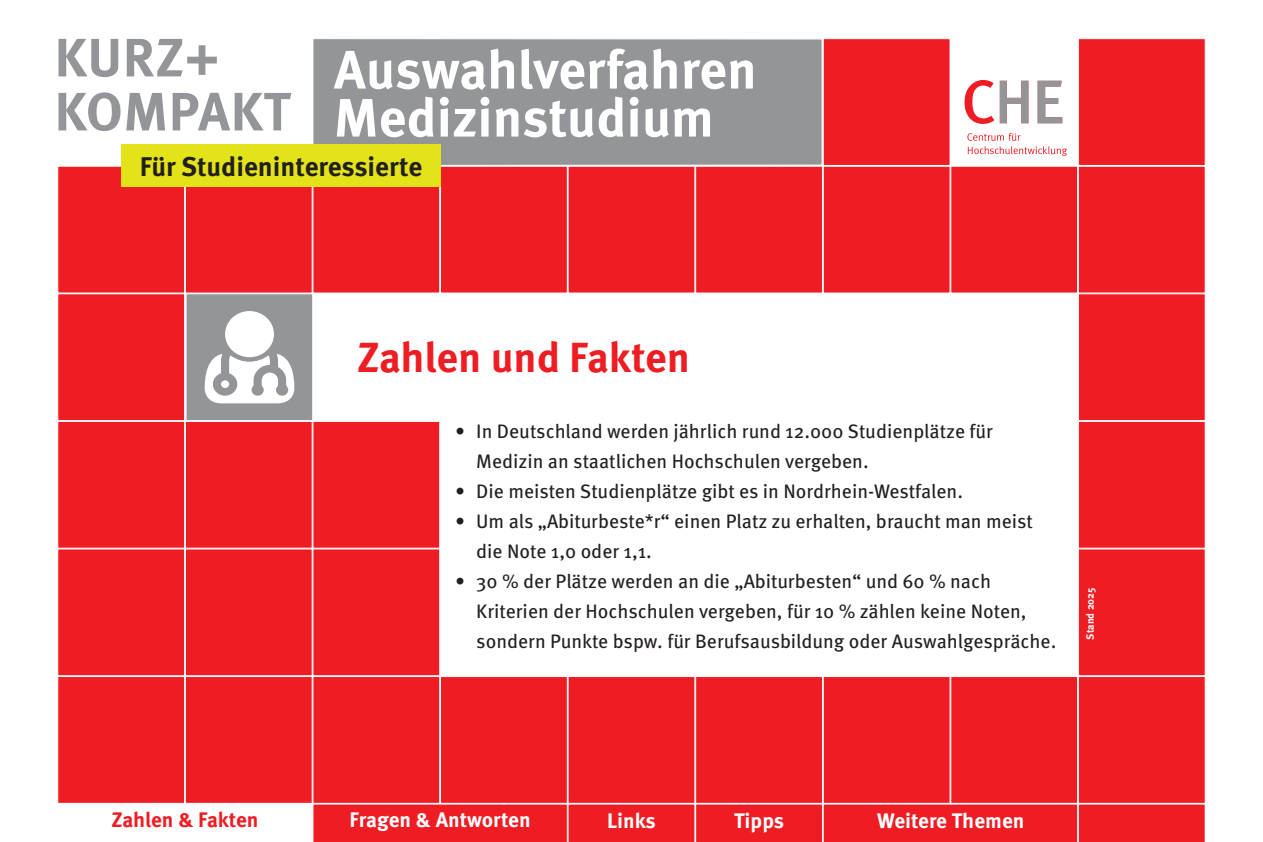
<style>
.page{position:relative;width:1263px;height:842px;background:#fff}
.page>*{position:absolute;margin:0;border:0;box-sizing:border-box;transform-origin:0 0}
.t1{font:700 54px "Meta Pro";color:#fff}
.t2{font:700 54px "Meta Pro";letter-spacing:.01em;color:#939598}
.t3{font:700 42px "Meta Pro";letter-spacing:-.01em;color:#ee1d23}
.t4{font:700 27px "Meta Pro";color:#231f20}
.t5{font:700 21px "Meta Pro";color:#fff}
.t6{font:700 21px "Meta Pro";letter-spacing:-.01em;color:#ee1d23}
.t7{font:19.5px/30px "Meta Pro";color:#231f20}
.t8{font:700 10.5px "Meta Pro";color:#fff}
</style>
<div class="page">
<div style="left:57px;top:293px;width:128px;height:128px;background:#ee1d23;border:1px solid #fff"></div>
<div style="left:185px;top:421px;width:128px;height:128px;background:#ee1d23;border:1px solid #fff"></div>
<div style="left:185px;top:549px;width:128px;height:127px;background:#ee1d23;border:1px solid #fff"></div>
<div style="left:313px;top:421px;width:127px;height:128px;background:#ee1d23;border:1px solid #fff"></div>
<div style="left:313px;top:549px;width:127px;height:127px;background:#ee1d23;border:1px solid #fff"></div>
<div style="left:57px;top:421px;width:128px;height:128px;background:#ee1d23;border:1px solid #fff"></div>
<div style="left:823px;top:166px;width:127px;height:127px;background:#ee1d23;border:1px solid #fff"></div>
<div style="left:57px;top:676px;width:128px;height:128px;background:#ee1d23;border:1px solid #fff"></div>
<div style="left:185px;top:676px;width:128px;height:128px;background:#ee1d23;border:1px solid #fff"></div>
<div style="left:313px;top:676px;width:127px;height:128px;background:#ee1d23;border:1px solid #fff"></div>
<div style="left:568px;top:676px;width:127px;height:128px;background:#ee1d23;border:1px solid #fff"></div>
<div style="left:695px;top:676px;width:128px;height:128px;background:#ee1d23;border:1px solid #fff"></div>
<div style="left:823px;top:676px;width:127px;height:128px;background:#ee1d23;border:1px solid #fff"></div>
<div style="left:950px;top:676px;width:128px;height:128px;background:#ee1d23;border:1px solid #fff"></div>
<div style="left:1078px;top:676px;width:127px;height:128px;background:#ee1d23;border:1px solid #fff"></div>
<div style="left:185px;top:166px;width:128px;height:127px;background:#ee1d23;border:1px solid #fff"></div>
<div style="left:950px;top:166px;width:128px;height:127px;background:#ee1d23;border:1px solid #fff"></div>
<div style="left:313px;top:166px;width:127px;height:127px;background:#ee1d23;border:1px solid #fff"></div>
<div style="left:1078px;top:166px;width:127px;height:127px;background:#ee1d23;border:1px solid #fff"></div>
<div style="left:1078px;top:293px;width:127px;height:128px;background:#ee1d23;border:1px solid #fff"></div>
<div style="left:1078px;top:421px;width:127px;height:128px;background:#ee1d23;border:1px solid #fff"></div>
<div style="left:1078px;top:549px;width:127px;height:127px;background:#ee1d23;border:1px solid #fff"></div>
<div style="left:440px;top:166px;width:128px;height:127px;background:#ee1d23;border:1px solid #fff"></div>
<div style="left:568px;top:166px;width:127px;height:127px;background:#ee1d23"></div>
<div style="left:695px;top:166px;width:128px;height:127px;background:#ee1d23;border:1px solid #fff"></div>
<div style="left:823px;top:38px;width:127px;height:128px;background:#ee1d23;border:1px solid #fff"></div>
<div style="left:313px;top:39px;width:509px;height:126px;background:#939598"></div>
<div style="left:313px;top:38px;width:509px;height:128px;border:1px solid #fff"></div>
<svg style="left:964px;top:80px;width:103px;height:76px"></svg>
<div style="left:1078px;top:38px;width:127px;height:128px;background:#ee1d23;border:1px solid #fff"></div>
<div style="left:186px;top:293px;width:127px;height:128px;background:#939598;border:1px solid #fff"></div>
<div style="left:57px;top:549px;width:128px;height:127px;background:#ee1d23;border:1px solid #fff"></div>
<div style="left:440px;top:676px;width:128px;height:128px;background:#ee1d23;border:1px solid #fff"></div>
<div style="left:57px;top:166px;width:128px;height:127px;background:#ee1d23;border:1px solid #fff"></div>
<div style="left:313px;top:804px;width:892px;height:38px;background:#ee1d23"></div>
<div style="left:121px;top:145px;width:320px;height:42px;background:#e2e318"></div>
<svg style="left:205px;top:311px;width:89px;height:92px"></svg>
<p class="t2" style="left:54px;top:15px;width:166px">KURZ+</p>
<p class="t2" style="left:54px;top:69px;width:237px">KOMPAKT</p>
<p class="t1" style="left:334px;top:28px;width:425px">Auswahlverfahren</p>
<p class="t1" style="left:334px;top:76px;width:382px">Medizinstudium</p>
<p class="t4" style="left:140px;top:146px;width:284px">Für Studieninteressierte</p>
<p class="t3" style="left:357px;top:324px;width:334px">Zahlen und Fakten</p>
<p class="t7" style="left:476px;top:415px;width:518px;text-indent:-21px">• In Deutschland werden jährlich rund 12.000 Studienplätze für<br>Medizin an staatlichen Hochschulen vergeben.</p>
<p class="t7" style="left:455px;top:475px;width:509px">• Die meisten Studienplätze gibt es in Nordrhein-Westfalen.</p>
<p class="t7" style="left:476px;top:505px;width:558px;text-indent:-21px">• Um als „Abiturbeste*r“ einen Platz zu erhalten, braucht man meist die Note 1,0 oder 1,1.</p>
<p class="t7" style="left:476px;top:565px;width:582px;text-indent:-21px">• 30 % der Plätze werden an die „Abiturbesten“ und 60 % nach<br>Kriterien der Hochschulen vergeben, für 10 % zählen keine Noten, sondern Punkte bspw. für Berufsausbildung oder Auswahlgespräche.</p>
<p class="t8" style="left:1082px;top:640px;width:54px;rotate:-90deg">Stand 2025</p>
<p class="t6" style="left:111px;top:804px;width:149px">Zahlen &amp; Fakten</p>
<p class="t5" style="left:350px;top:804px;width:183px">Fragen &amp; Antworten</p>
<p class="t5" style="left:607px;top:804px;width:50px">Links</p>
<p class="t5" style="left:734px;top:804px;width:52px">Tipps</p>
<p class="t5" style="left:877px;top:804px;width:149px">Weitere Themen</p>
</div>
